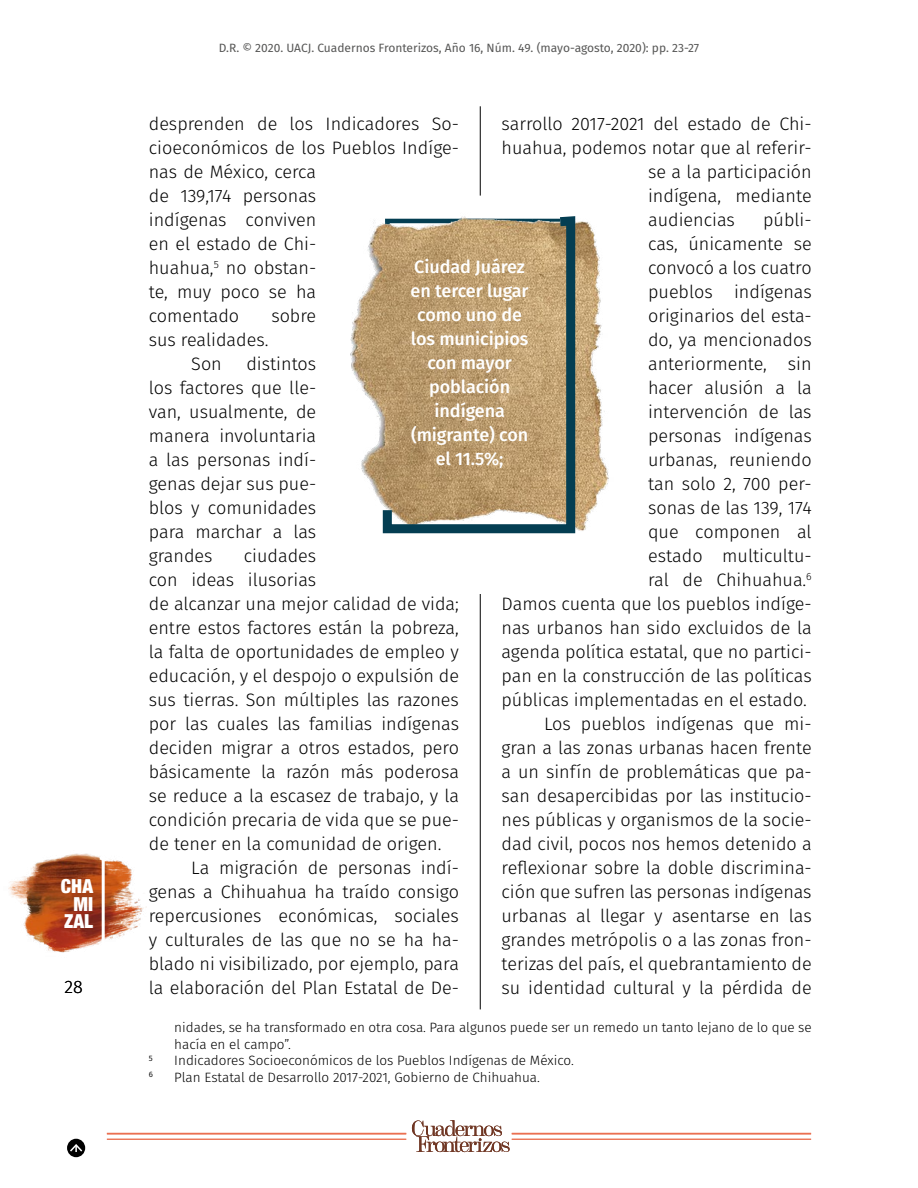
<style>
.page{position:relative;width:918px;height:1188px;background:#fff}
.page>*{position:absolute;margin:0;border:0;box-sizing:border-box;transform-origin:0 0}
.t1{font:900 condensed 19.2px/17.2px "Helvetica Neue";color:#fff;text-align:right}
.t2{font:300 18px/24px "Fira Sans";color:#000}
.t3{font:500 18px/24px "Fira Sans";letter-spacing:-.005em;color:#fff;text-align:center}
.t4{font:300 13.5px/16.5px "Fira Sans";color:#000}
.t5{font:12px "Fira Sans";color:#575756}
.t6{font:7.8px "Fira Sans";color:#000}
</style>
<div class="page">
<hr style="left:480px;top:106px;width:1px;height:90px;background:#000">
<hr style="left:480px;top:594px;width:1px;height:415px;background:#000">
<img style="left:350px;top:220px;width:259px;height:311px">
<svg style="left:378px;top:216px;width:202px;height:318px;background:#af9871"></svg>
<hr style="left:107px;top:1133px;width:299px;height:1px;background:#eb7051">
<hr style="left:512px;top:1133px;width:299px;height:1px;background:#eb7051">
<hr style="left:107px;top:1139px;width:299px;height:1px;background:#eb7051">
<hr style="left:512px;top:1139px;width:299px;height:1px;background:#eb7051">
<img style="left:8px;top:853px;width:136px;height:89px">
<svg style="left:412px;top:1120px;width:98px;height:32px"></svg>
<div style="left:67px;top:1139px;width:18px;height:18px;background:#000;border-radius:50%"></div>
<svg style="left:68px;top:1143px;width:16px;height:10px"></svg>
<hr style="left:0;top:906px;width:43px;height:1px;background:#fff">
<svg style="left:39px;top:855px;width:67px;height:98px;background:#ad5939"></svg>
<p class="t1" style="left:60px;top:868px;width:34px">DI<br>DAC<br>TI<br>KÓN</p>
<p class="t1" style="left:61px;top:877px;width:34px">CHA<br>MI<br>ZAL</p>
<p class="t2" style="left:65px;top:975px;width:20px">28</p>
<p class="t5" style="left:219px;top:39px;width:482px">D.R. © 2020. UACJ. Cuadernos Fronterizos, Año 16, Núm. 49. (mayo-agosto, 2020): pp. 23-27</p>
<p class="t2" style="left:149px;top:112px;width:312px">desprenden de los Indicadores So&shy;cioeconómicos de los Pueblos Indíge&shy;nas de México, cerca<br>de 139,174 personas<br>indígenas conviven<br>en el estado de Chi-<br>huahua,<sup>5</sup> no obstan-<br>te, muy poco se ha<br>comentado</p>
<p class="t2" style="left:502px;top:112px;width:312px">sarrollo 2017-2021 del estado de Chi-</p>
<p class="t2" style="left:502px;top:136px;width:312px">huahua, podemos notar que al referir-</p>
<p class="t2" style="left:648px;top:160px;width:165px">se a la participación</p>
<p class="t2" style="left:648px;top:184px;width:165px">indígena, mediante</p>
<p class="t2" style="left:648px;top:208px;width:88px">audiencias</p>
<p class="t2" style="left:502px;top:208px;width:312px;text-align:right">públi-<br>cas, únicamente se<br>convocó a los cuatro<br>pueblos indígenas<br>originarios del esta-<br>do, ya mencionados<br>anteriormente, sin<br>hacer alusión a la<br>intervención de las<br>personas indígenas<br>urbanas, reuniendo<br>tan solo 2, 700 per-<br>sonas de las 139, 174<br>que componen al<br>estado multicultu-<br>ral de Chihuahua.<sup>6<br></sup>Damos cuenta que los pueblos indíge&shy;nas urbanos han sido excluidos de la agenda política estatal, que no partici&shy;pan en la construcción de las políticas públicas implementadas en el estado.<br>Los pueblos indígenas que mi-<br>gran a las zonas urbanas hacen frente a un sinfín de problemáticas que pa&shy;san desapercibidas por las institucio&shy;nes públicas y organismos de la socie&shy;dad civil, pocos nos hemos detenido a reflexionar sobre la doble discrimina&shy;ción que sufren las personas indígenas urbanas al llegar y asentarse en las grandes metrópolis o a las zonas fron&shy;terizas del país, el quebrantamiento de su identidad cultural y la pérdida de</p>
<p class="t3" style="left:411px;top:254px;width:120px">Ciudad Juárez en tercer lugar como uno de los municipios con mayor población indígena (migrante) con el 11.5%;</p>
<p class="t2" style="left:271px;top:304px;width:46px">sobre</p>
<p class="t2" style="left:149px;top:328px;width:121px;text-align:center">sus realidades.<br>Son</p>
<p class="t2" style="left:149px;top:352px;width:169px;text-align:justify;text-indent:98px">distintos los factores que lle&shy;van, usualmente, de manera involuntaria a las personas indí&shy;genas dejar sus pue&shy;blos y comunidades para marchar a las grandes</p>
<p class="t2" style="left:244px;top:544px;width:74px">ciudades</p>
<p class="t2" style="left:149px;top:568px;width:169px">con ideas ilusorias</p>
<p class="t2" style="left:149px;top:592px;width:312px">de alcanzar una mejor calidad de vida;</p>
<p class="t2" style="left:149px;top:616px;width:312px">entre estos factores están la pobreza,</p>
<p class="t2" style="left:149px;top:640px;width:312px">la falta de oportunidades de empleo y</p>
<p class="t2" style="left:149px;top:664px;width:312px">educación, y el despojo o expulsión de</p>
<p class="t2" style="left:149px;top:688px;width:312px">sus tierras. Son múltiples las razones</p>
<p class="t2" style="left:149px;top:712px;width:312px">por las cuales las familias indígenas</p>
<p class="t2" style="left:149px;top:736px;width:312px">deciden migrar a otros estados, pero</p>
<p class="t2" style="left:149px;top:760px;width:312px">básicamente la razón más poderosa</p>
<p class="t2" style="left:149px;top:784px;width:312px">se reduce a la escasez de trabajo, y la</p>
<p class="t2" style="left:149px;top:808px;width:312px">condición precaria de vida que se pue-</p>
<p class="t2" style="left:149px;top:832px;width:294px">de tener en la comunidad de origen.</p>
<p class="t2" style="left:191px;top:856px;width:269px">La migración de personas indí-</p>
<p class="t2" style="left:149px;top:880px;width:312px">genas a Chihuahua ha traído consigo</p>
<p class="t2" style="left:149px;top:904px;width:312px">repercusiones económicas, sociales</p>
<p class="t2" style="left:149px;top:928px;width:312px">y culturales de las que no se ha ha-</p>
<p class="t2" style="left:149px;top:952px;width:312px">blado ni visibilizado, por ejemplo, para</p>
<p class="t2" style="left:149px;top:976px;width:312px">la elaboración del Plan Estatal de De-</p>
<p class="t4" style="left:174px;top:1019px;width:639px">nidades, se ha transformado en otra cosa. Para algunos puede ser un remedo un tanto lejano de lo que se hacía en el campo”.</p>
<p class="t6" style="left:149px;top:1053px;width:5px">5</p>
<p class="t4" style="left:174px;top:1052px;width:401px">Indicadores Socioeconómicos de los Pueblos Indígenas de México.</p>
<p class="t6" style="left:149px;top:1069px;width:6px">6</p>
<p class="t4" style="left:174px;top:1069px;width:367px">Plan Estatal de Desarrollo 2017-2021, Gobierno de Chihuahua.</p>
</div>
